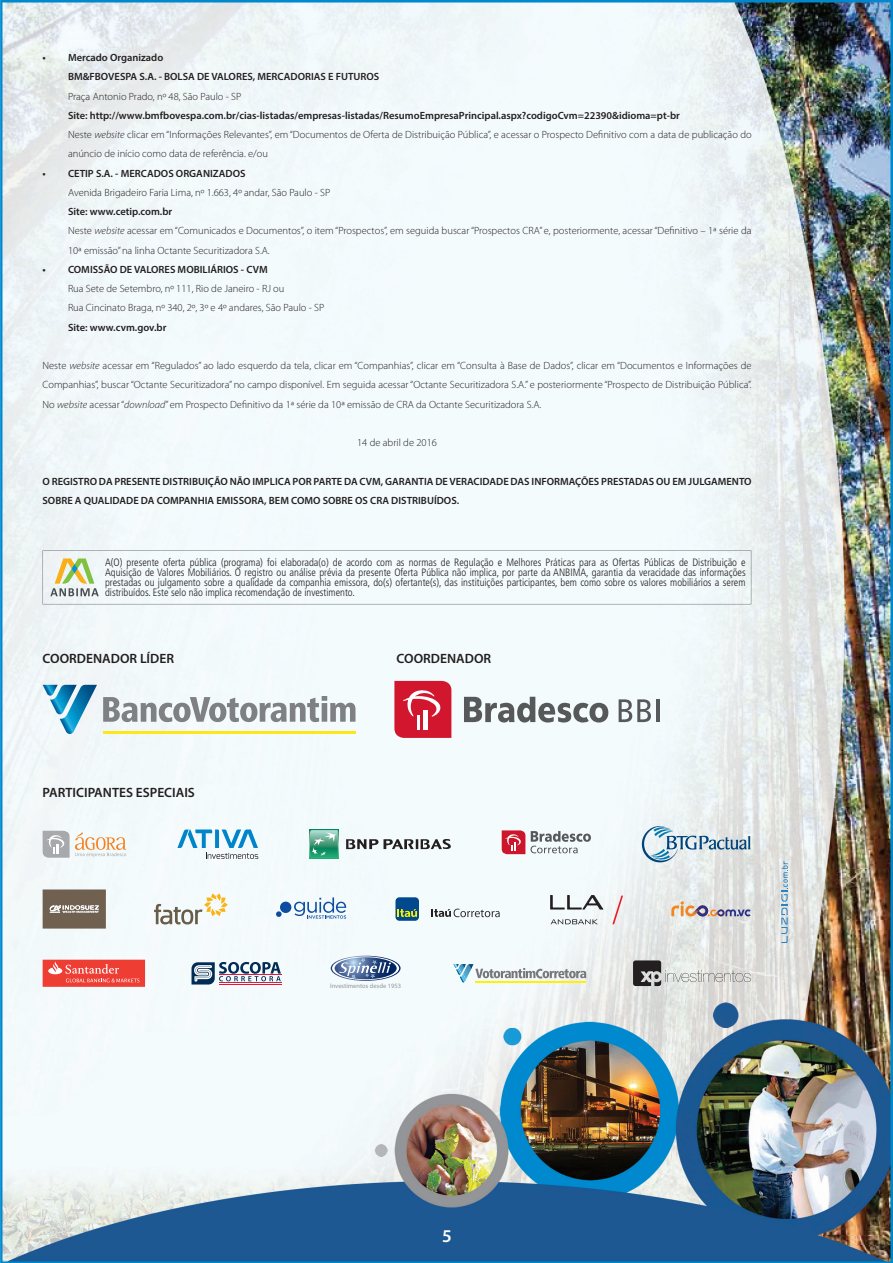
<style>
.page{position:relative;width:893px;height:1263px;background:#fff}
.page>*{position:absolute;margin:0;border:0;box-sizing:border-box;transform-origin:0 0}
.t1{font:600 18px "Myriad Pro";color:#fff}
.t2{font:600 13.5px "Myriad Pro";color:#231f20}
.t3{font:300 condensed 10.65px/10.1px "Frutiger";color:#231f20;text-align:justify}
.t4{font:300 10.5px/19.2px "Myriad Pro";color:#231f20}
.t5{font:600 10.5px/19.2px "Myriad Pro";color:#231f20}
.t6{font:600 10.5px "Myriad Pro";color:#231f20}
.t7{font:6.6px "Myriad Pro";color:#939598}
.s1{font-weight:600}
.s2{font-style:italic}
</style>
<div class="page">
<img style="left:0;top:0;width:893px;height:1263px">
<svg style="left:43px;top:550px;width:708px;height:54px"></svg>
<svg style="left:394px;top:681px;width:57px;height:57px;background:#d8374c"></svg>
<svg style="left:619px;top:699px;width:32px;height:23px"></svg>
<hr style="left:656px;top:699px;width:3px;height:23px;background:#57585a">
<svg style="left:464px;top:697px;width:144px;height:25px"></svg>
<svg style="left:103px;top:696px;width:252px;height:26px"></svg>
<hr style="left:103px;top:731px;width:252px;height:3px;background:#ffe616">
<svg style="left:43px;top:685px;width:54px;height:49px"></svg>
<svg style="left:177px;top:829px;width:81px;height:30px"></svg>
<svg style="left:502px;top:830px;width:89px;height:24px"></svg>
<svg style="left:43px;top:831px;width:83px;height:27px"></svg>
<svg style="left:346px;top:839px;width:105px;height:10px"></svg>
<div style="left:309px;top:830px;width:29px;height:29px;background:#2aae7c"></div>
<svg style="left:310px;top:830px;width:28px;height:27px"></svg>
<svg style="left:642px;top:826px;width:109px;height:36px;background:#bdcfd8"></svg>
<div style="left:280px;top:902px;width:11px;height:11px;background:#0d4da1;border-radius:50%"></div>
<svg style="left:276px;top:911px;width:6px;height:6px"></svg>
<svg style="left:294px;top:897px;width:52px;height:22px"></svg>
<svg style="left:154px;top:893px;width:74px;height:31px"></svg>
<svg style="left:43px;top:889px;width:63px;height:39px;background:#7c6f61"></svg>
<div style="left:395px;top:897px;width:24px;height:24px;background:#01498e;border-radius:4px"></div>
<svg style="left:397px;top:909px;width:20px;height:8px"></svg>
<svg style="left:431px;top:909px;width:69px;height:8px"></svg>
<svg style="left:671px;top:901px;width:80px;height:16px"></svg>
<svg style="left:550px;top:895px;width:53px;height:14px"></svg>
<svg style="left:551px;top:919px;width:47px;height:5px"></svg>
<svg style="left:612px;top:895px;width:11px;height:29px"></svg>
<hr style="left:219px;top:984px;width:62px;height:1px;background:#e41839">
<svg style="left:192px;top:962px;width:89px;height:22px"></svg>
<svg style="left:331px;top:956px;width:70px;height:25px"></svg>
<div style="left:43px;top:960px;width:102px;height:27px;background:#ee3e34"></div>
<svg style="left:48px;top:961px;width:91px;height:21px"></svg>
<svg style="left:453px;top:964px;width:133px;height:18px"></svg>
<svg style="left:633px;top:960px;width:118px;height:26px;background:#b9b9b7"></svg>
<svg style="left:781px;top:861px;width:7px;height:82px"></svg>
<p class="t5" style="left:43px;top:48px;width:122px">• Mercado Organizado</p>
<p class="t6" style="left:68px;top:70px;width:313px">BM&amp;FBOVESPA S.A. - BOLSA DE VALORES, MERCADORIAS E FUTUROS</p>
<p class="t4" style="left:68px;top:87px;width:175px">Praça Antonio Prado, nº 48, São Paulo - SP</p>
<p class="t4" style="left:68px;top:106px;width:685px"><span class="s1">Site: http://www.bmfbovespa.com.br/cias-listadas/empresas-listadas/ResumoEmpresaPrincipal.aspx?codigoCvm=22390&amp;idioma=pt-br<br></span>Neste <span class="s2">website</span> clicar em “Informações Relevantes”, em “Documentos de Oferta de Distribuição Pública”, e acessar o Prospecto Definitivo com a data de publicação do anúncio de início como data de referência. e/ou</p>
<p class="t6" style="left:43px;top:166px;width:205px">• CETIP S.A. - MERCADOS ORGANIZADOS</p>
<p class="t4" style="left:68px;top:183px;width:264px">Avenida Brigadeiro Faria Lima, nº 1.663, 4º andar, São Paulo - SP</p>
<p class="t4" style="left:68px;top:202px;width:685px"><span class="s1">Site: www.cetip.com.br<br></span>Neste <span class="s2">website</span> acessar em “Comunicados e Documentos”, o item “Prospectos”, em seguida buscar “Prospectos CRA” e, posteriormente, acessar “Definitivo – 1ª série da<br>10ª emissão” na linha Octante Securitizadora S.A.</p>
<p class="t4" style="left:68px;top:260px;width:258px;text-indent:-26px"><span class="s1">• COMISSÃO DE VALORES MOBILIÁRIOS</span> <span class="s1">- CVM<br></span>Rua Sete de Setembro, nº 111, Rio de Janeiro - RJ ou<br>Rua Cincinato Braga, nº 340, 2º, 3º e 4º andares, São Paulo - SP</p>
<p class="t5" style="left:68px;top:317px;width:100px">Site: www.cvm.gov.br</p>
<p class="t4" style="left:43px;top:356px;width:711px;text-align:justify">Neste <span class="s2">website</span> acessar em “Regulados” ao lado esquerdo da tela, clicar em “Companhias”, clicar em “Consulta à Base de Dados”, clicar em “Documentos e Informações de Companhias”, buscar “Octante Securitizadora” no campo disponível. Em seguida acessar “Octante Securitizadora S.A.” e posteriormente “Prospecto de Distribuição Pública”.<br>No <span class="s2">website</span> acessar “<span class="s2">download</span>” em Prospecto Definitivo da 1ª série da 10ª emissão de CRA da Octante Securitizadora S.A.</p>
<p class="t4" style="left:357px;top:433px;width:81px">14 de abril de 2016</p>
<p class="t5" style="left:43px;top:471px;width:711px">O REGISTRO DA PRESENTE DISTRIBUIÇÃO NÃO IMPLICA POR PARTE DA CVM, GARANTIA DE VERACIDADE DAS INFORMAÇÕES PRESTADAS OU EM JULGAMENTO<br>SOBRE A QUALIDADE DA COMPANHIA EMISSORA, BEM COMO SOBRE OS CRA DISTRIBUÍDOS.</p>
<p class="t3" style="left:105px;top:558px;width:642px">A(O) presente oferta pública (programa) foi elaborada(o) de acordo com as normas de Regulação e Melhores Práticas para as Ofertas Públicas de Distribuição e Aquisição de Valores Mobiliários. O registro ou análise prévia da presente Oferta Pública não implica, por parte da ANBIMA, garantia da veracidade das informações prestadas ou julgamento sobre a qualidade da companhia emissora, do(s) ofertante(s), das instituições participantes, bem como sobre os valores mobiliários a serem distribuídos. Este selo não implica recomendação de investimento.</p>
<p class="t2" style="left:43px;top:650px;width:133px">COORDENADOR LÍDER</p>
<p class="t2" style="left:397px;top:650px;width:96px">COORDENADOR</p>
<p class="t2" style="left:43px;top:784px;width:154px">PARTICIPANTES ESPECIAIS</p>
<p class="t7" style="left:330px;top:982px;width:73px">Investimentos desde 1953</p>
<h1 class="t1" style="left:442px;top:1224px;width:11px">5</h1>
</div>
